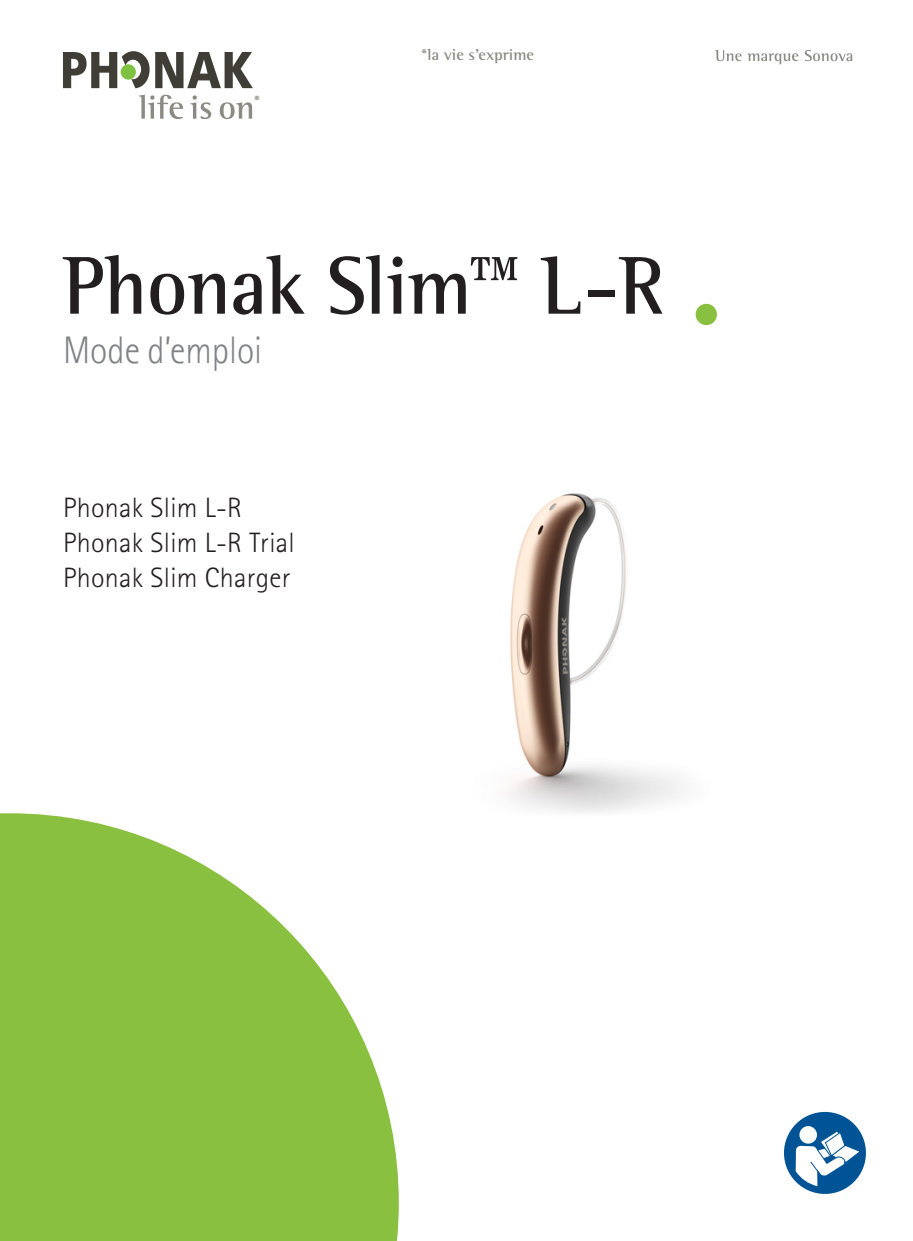
<style>
.page{position:relative;width:913px;height:1241px;background:#fff}
.page>*{position:absolute;margin:0;border:0;box-sizing:border-box;transform-origin:0 0}
.PHO_Main_title_sloga{font:700 84px "Rotis Semifor Phonak";color:#231f20;scale:.93 1}
.PHO_Subtitle1_14pt_L{font:300 38.5px "Rotis Sansfor Phonak";color:#808285;scale:.93 1}
.PHO_Caption_8pt_Blac{font:300 28px "Rotis Sans Serif Pro";letter-spacing:.01em;color:#231f20}
.PHO_Main_Chapter_tit{font:700 16.8px "Rotis Semi Serif Pro";color:#8b8b83}
.PHO_Main_Chapter_tit-2{font:700 16.1px "Rotis Semi Serif Pro";color:#8b8b83}
</style>
<div class="page">
<div style="left:784px;top:1111px;width:82px;height:82px;background:#005495;border-radius:50%"></div>
<svg style="left:799px;top:1125px;width:18px;height:18px"></svg>
<svg style="left:795px;top:1129px;width:67px;height:56px"></svg>
<svg style="left:0;top:813px;width:399px;height:427px;fill:#8ac03f"></svg>
<svg style="left:63px;top:51px;width:190px;height:37px"></svg>
<svg style="left:139px;top:95px;width:44px;height:24px"></svg>
<svg style="left:190px;top:95px;width:21px;height:24px"></svg>
<svg style="left:220px;top:102px;width:32px;height:17px"></svg>
<div style="left:695px;top:304px;width:22px;height:21px;background:#8ac03f;border-radius:50%"></div>
<img style="left:510px;top:493px;width:174px;height:319px">
<svg style="left:715px;top:50px;width:26px;height:11px"></svg>
<svg style="left:747px;top:53px;width:51px;height:11px"></svg>
<svg style="left:805px;top:50px;width:47px;height:11px"></svg>
<p class="PHO_Main_Chapter_tit" style="left:253px;top:91px;width:9px">*</p>
<p class="PHO_Main_Chapter_tit-2" style="left:421px;top:45px;width:115px">*la vie s’exprime</p>
<p class="PHO_Main_title_sloga" style="left:63px;top:234px;width:648px">Phonak Slim™ L-R</p>
<p class="PHO_Subtitle1_14pt_L" style="left:63px;top:327px;width:215px">Mode d’emploi</p>
<p class="PHO_Caption_8pt_Blac" style="left:63px;top:491px;width:181px">Phonak Slim L-R</p>
<p class="PHO_Caption_8pt_Blac" style="left:63px;top:526px;width:233px">Phonak Slim L-R Trial</p>
<p class="PHO_Caption_8pt_Blac" style="left:63px;top:561px;width:229px">Phonak Slim Charger</p>
</div>
